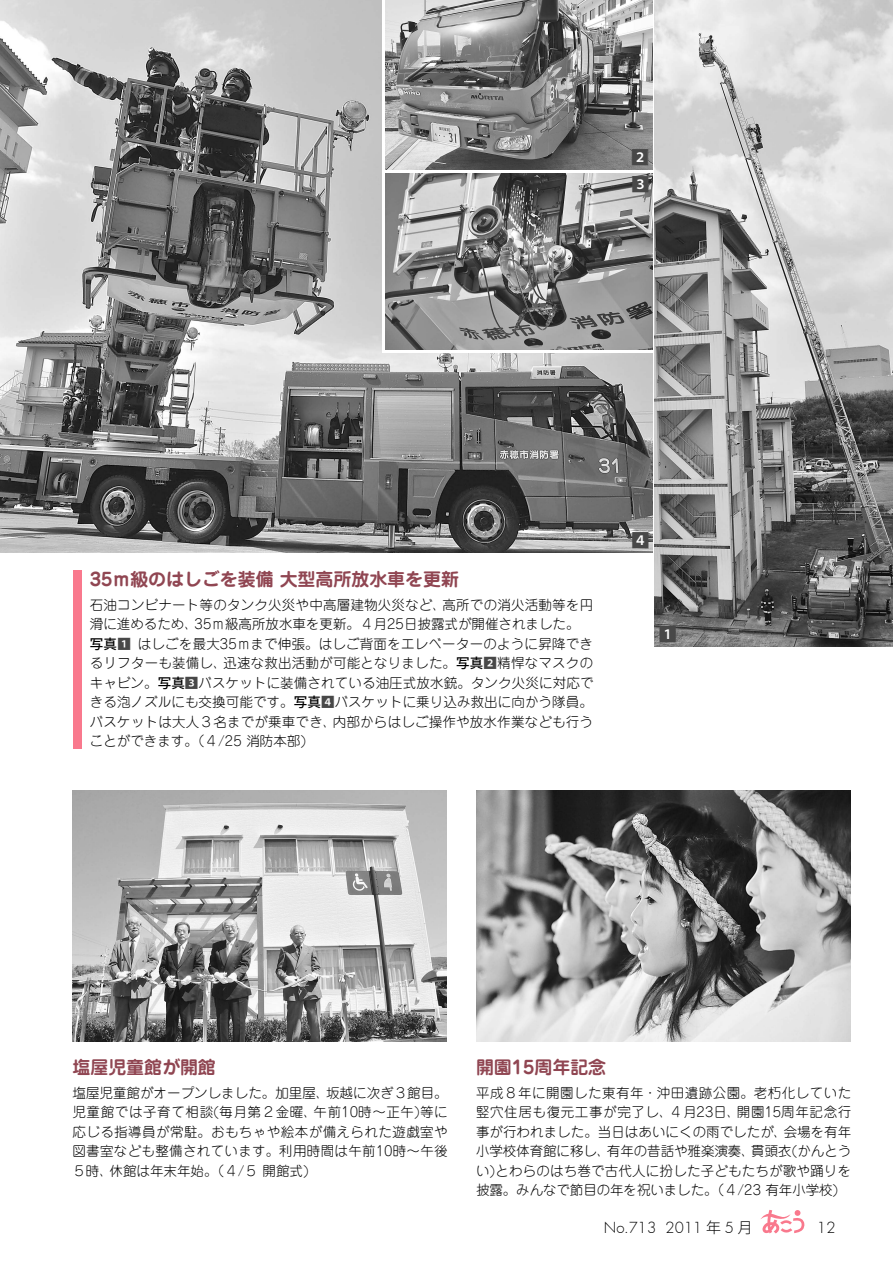
<style>
.page{position:relative;width:893px;height:1263px;background:#fff}
.page>*{position:absolute;margin:0;border:0;box-sizing:border-box;transform-origin:0 0}
.t1{font:18px "Jun 501 Pro Bold 90 msp RKSJ H";letter-spacing:-.005em;color:#904652}
.t2{font:18px/27.6px "Koz Go Pro Regular 90 msp RKSJ H";color:#484848}
.t3{font:300 14.85px "Futura";color:#000}
.t4{font:13.5px/19.5px "Jun 101 Pro Light 90 msp RKSJ H";letter-spacing:.015em;color:#000;text-align:justify}
.s1{font-family:"Koz Go Pro Medium 90 msp RKSJ H"}
.s2{font-family:"Koz Go Pro Medium 90 msp RKSJ H";color:#484848}
.s3{font-family:"Koz Go Pro"}
</style>
<div class="page">
<img style="left:0;top:0;width:653px;height:553px">
<img style="left:655px;top:0;width:238px;height:646px">
<img style="left:73px;top:791px;width:374px;height:251px">
<img style="left:476px;top:791px;width:375px;height:251px">
<img style="left:385px;top:0;width:268px;height:170px">
<img style="left:385px;top:172px;width:268px;height:179px">
<div style="left:661px;top:628px;width:14px;height:13px;background:#fff"></div>
<div style="left:634px;top:151px;width:14px;height:13px;background:#fff"></div>
<div style="left:634px;top:178px;width:14px;height:13px;background:#fff"></div>
<div style="left:634px;top:534px;width:14px;height:13px;background:#fff"></div>
<div style="left:73px;top:570px;width:8px;height:178px;background:#f9798d"></div>
<hr style="left:385px;top:170px;width:268px;height:2px;background:#fff">
<hr style="left:383px;top:0;width:2px;height:353px;background:#fff">
<hr style="left:385px;top:351px;width:268px;height:2px;background:#fff">
<svg style="left:760px;top:1210px;width:45px;height:23px"></svg>
<h1 class="t2" style="left:631px;top:144px;width:20px">2<br>3</h1>
<h1 class="t1" style="left:90px;top:565px;width:371px">35ｍ級のはしごを装備 大型高所放水車を更新</h1>
<p class="t4" style="left:90px;top:593px;width:505px;text-align:left">石油コンビナート等のタンク火災や中高層建物火災など、高所での消火活動等を円滑に進めるため、35ｍ級高所放水車を更新。４月25日披露式が開催されました。<span class="s1">写真</span><span class="s2">1</span> はしごを最大35ｍまで伸張。はしご背面をエレベーターのように昇降できるリフターも装備し、迅速な救出活動が可能となりました。<span class="s1">写真</span><span class="s2">2</span>精悍なマスクのキャビン。<span class="s1">写真</span><span class="s2">3</span>バスケットに装備されている油圧式放水銃。タンク火災に対応できる泡ノズルにも交換可能です。<span class="s1">写真</span><span class="s2">4</span>バスケットに乗り込み救出に向かう隊員。バスケットは大人３名までが乗車でき、内部からはしご操作や放水作業なども行うことができます。（４/25 消防本部)</p>
<h1 class="t2" style="left:631px;top:527px;width:19px">4</h1>
<h1 class="t2" style="left:659px;top:621px;width:19px">1</h1>
<h1 class="t1" style="left:72px;top:1053px;width:145px">塩屋児童館が開館</h1>
<p class="t4" style="left:72px;top:1081px;width:377px">塩屋児童館がオープンしました。加里屋、坂越に次ぎ３館目。児童館では子育て相談(毎月第２金曜、午前10時～正午)等に応じる指導員が常駐。おもちゃや絵本が備えられた遊戯室や図書室なども整備されています。利用時間は午前10時～午後５時、休館は年末年始。（４/５ 開館式)</p>
<h1 class="t1" style="left:476px;top:1053px;width:132px">開園15周年記念</h1>
<p class="t4" style="left:476px;top:1081px;width:377px">平成８年に開園した東有年・沖田遺跡公園。老朽化していた竪穴住居も復元工事が完了し、４月23日、開園15周年記念行事が行われました。当日はあいにくの雨でしたが、会場を有年小学校体育館に移し、有年の昔話や雅楽演奏、貫頭衣(かんとうい)とわらのはち巻で古代人に扮した子どもたちが歌や踊りを披露。みんなで節目の年を祝いました。（４/23 有年小学校)</p>
<p class="t3" style="left:604px;top:1218px;width:150px">No.713 2011 <span class="s3">年</span> 5 <span class="s3">月</span></p>
<p class="t3" style="left:817px;top:1217px;width:18px">12</p>
</div>
